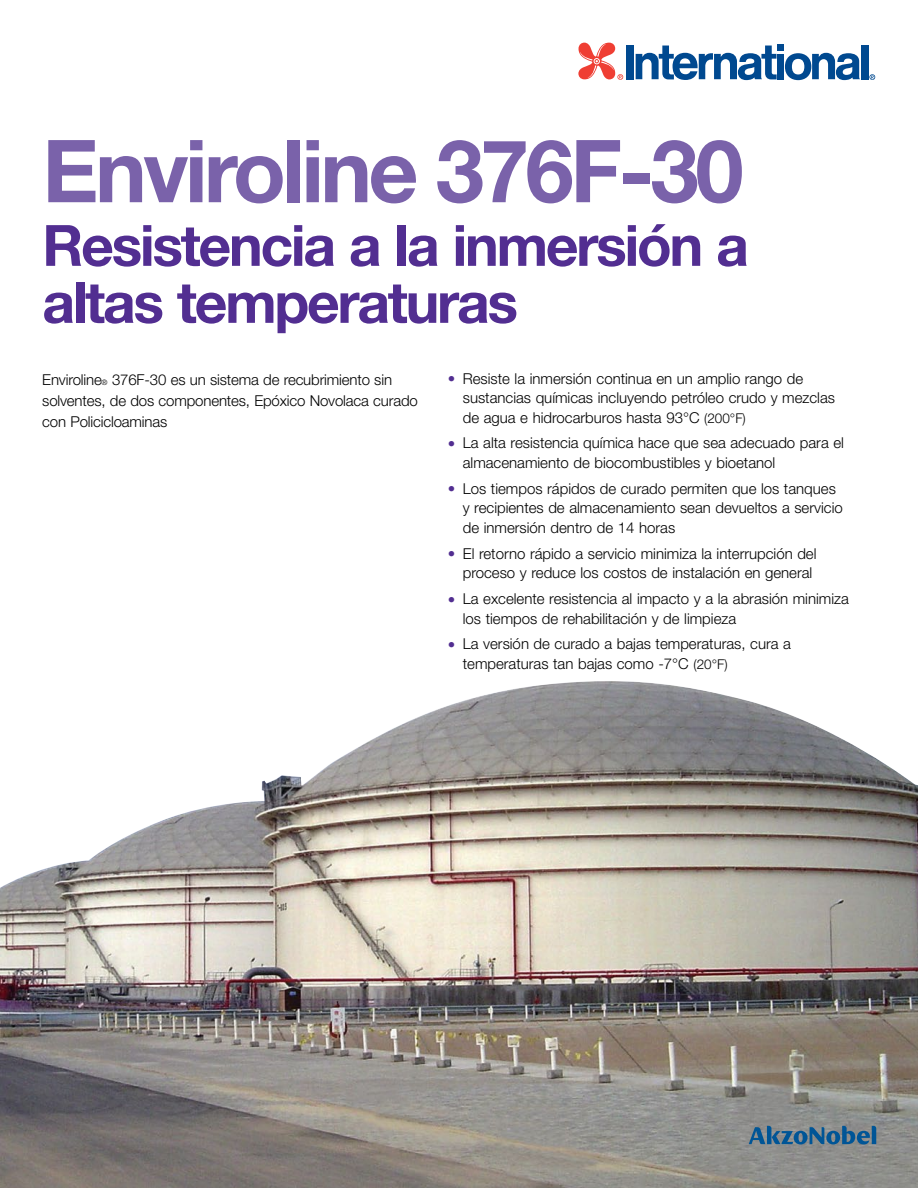
<style>
.page{position:relative;width:918px;height:1188px;background:#fff}
.page>*{position:absolute;margin:0;border:0;box-sizing:border-box;transform-origin:0 0}
.t1{font:700 87px "Helvetica Neue LT Pro";letter-spacing:-.04em;color:#7a62aa}
.t2{font:700 57px/57px "Helvetica Neue LT Pro";letter-spacing:-.04em;color:#522e91}
.t3{font:300 15px/19.5px "Helvetica Neue LT Pro";color:#000}
.s1{font-size:7.5px}
.s2{color:#522e91}
.s3{font-size:13.5px}
</style>
<div class="page">
<img style="left:0;top:681px;width:918px;height:507px">
<div style="left:861px;top:45px;width:7px;height:34px;background:#004990"></div>
<div style="left:626px;top:45px;width:7px;height:34px;background:#004990"></div>
<svg style="left:636px;top:45px;width:224px;height:35px"></svg>
<svg style="left:578px;top:43px;width:45px;height:37px"></svg>
<svg style="left:869px;top:74px;width:6px;height:6px"></svg>
<svg style="left:749px;top:1126px;width:127px;height:18px"></svg>
<h1 class="t1" style="left:42px;top:116px;width:703px">Enviroline 376F-30</h1>
<h2 class="t2" style="left:42px;top:215px;width:708px">Resistencia a la inmersión a altas temperaturas</h2>
<p class="t3" style="left:42px;top:369px;width:377px;line-height:21px">Enviroline<span class="s1">®</span> 376F-30 es un sistema de recubrimiento sin solventes, de dos componentes, Epóxico Novolaca curado con Policicloaminas</p>
<p class="t3" style="left:463px;top:368px;width:374px;text-indent:-15px"><span class="s2">•</span> Resiste la inmersión continua en un amplio rango de sustancias químicas incluyendo petróleo crudo y mezclas de agua e hidrocarburos hasta 93°C <span class="s3">(200°F)</span></p>
<p class="t3" style="left:463px;top:433px;width:383px;text-indent:-15px"><span class="s2">•</span> La alta resistencia química hace que sea adecuado para el almacenamiento de biocombustibles y bioetanol</p>
<p class="t3" style="left:463px;top:478px;width:381px;text-indent:-15px"><span class="s2">•</span> Los tiempos rápidos de curado permiten que los tanques y recipientes de almacenamiento sean devueltos a servicio de inmersión dentro de 14 horas</p>
<p class="t3" style="left:448px;top:543px;width:370px;text-align:right"><span class="s2">•</span> El retorno rápido a servicio minimiza la interrupción del proceso y reduce los costos de instalación en general</p>
<p class="t3" style="left:463px;top:589px;width:388px;text-indent:-15px"><span class="s2">•</span> La excelente resistencia al impacto y a la abrasión minimiza los tiempos de rehabilitación y de limpieza</p>
<p class="t3" style="left:463px;top:634px;width:330px;text-indent:-15px"><span class="s2">•</span> La versión de curado a bajas temperaturas, cura a temperaturas tan bajas como -7°C <span class="s3">(20°F)</span></p>
</div>
